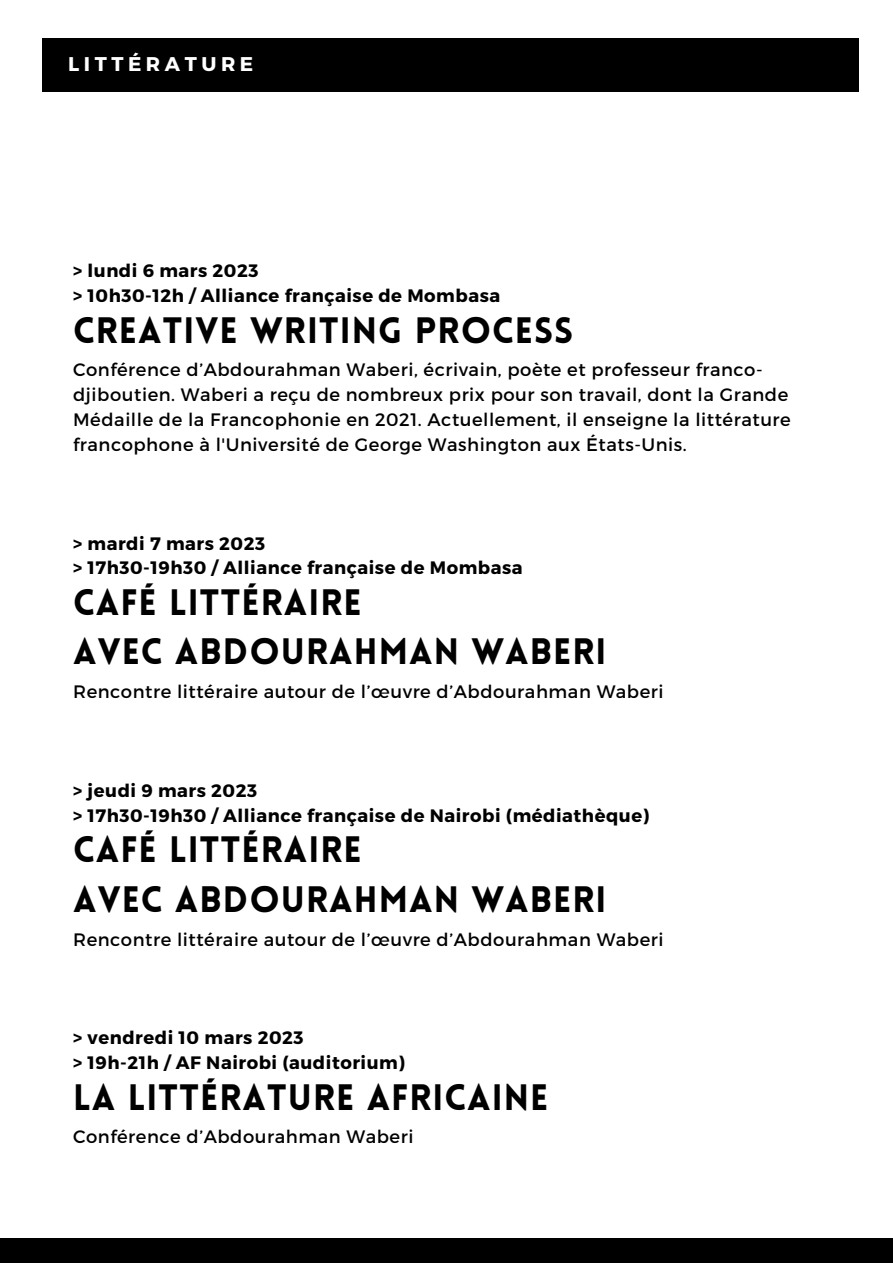
<style>
.page{position:relative;width:893px;height:1264px;background:#fff}
.page>*{position:absolute;margin:0;border:0;box-sizing:border-box;transform-origin:0 0}
.t1{font:900 36px/49.5px "Lovelo";letter-spacing:.03em;color:#000}
.t2{font:700 19.8px "Montserrat";letter-spacing:.23em;color:#fff}
.t3{font:18px/24.8px "Montserrat";letter-spacing:.03em;color:#000}
.t4{font:700 18px/24.8px "Montserrat";letter-spacing:.03em;color:#000}
</style>
<div class="page">
<div style="left:43px;top:38px;width:816px;height:54px;background:#000"></div>
<div style="left:0;top:1238px;width:892px;height:24px;background:#000"></div>
<p class="t2" style="left:68px;top:51px;width:187px">LITTÉRATURE</p>
<p class="t4" style="left:73px;top:258px;width:428px">&gt; lundi 6 mars 2023<br>&gt; 10h30-12h / Alliance française de Mombasa</p>
<h1 class="t1" style="left:73px;top:309px;width:501px">CREATIVE WRITING PROCESS</h1>
<p class="t3" style="left:73px;top:357px;width:719px">Conférence d’Abdourahman Waberi, écrivain, poète et professeur franco&shy;djiboutien. Waberi a reçu de nombreux prix pour son travail, dont la Grande Médaille de la Francophonie en 2021. Actuellement, il enseigne la littérature francophone à l'Université de George Washington aux États-Unis.</p>
<p class="t4" style="left:73px;top:530px;width:451px">&gt; mardi 7 mars 2023<br>&gt; 17h30-19h30 / Alliance française de Mombasa</p>
<h1 class="t1" style="left:73px;top:581px;width:535px">CAFÉ LITTÉRAIRE<br>AVEC ABDOURAHMAN WABERI</h1>
<p class="t3" style="left:73px;top:678px;width:592px">Rencontre littéraire autour de l’œuvre d’Abdourahman Waberi</p>
<p class="t4" style="left:73px;top:777px;width:577px">&gt; jeudi 9 mars 2023<br>&gt; 17h30-19h30 / Alliance française de Nairobi (médiathèque)</p>
<h1 class="t1" style="left:73px;top:828px;width:535px">CAFÉ LITTÉRAIRE<br>AVEC ABDOURAHMAN WABERI</h1>
<p class="t3" style="left:73px;top:925px;width:592px">Rencontre littéraire autour de l’œuvre d’Abdourahman Waberi</p>
<p class="t4" style="left:73px;top:1024px;width:333px">&gt; vendredi 10 mars 2023<br>&gt; 19h-21h / AF Nairobi (auditorium)</p>
<h1 class="t1" style="left:73px;top:1075px;width:477px">LA LITTÉRATURE AFRICAINE</h1>
<p class="t3" style="left:73px;top:1123px;width:342px">Conférence d’Abdourahman Waberi</p>
</div>
